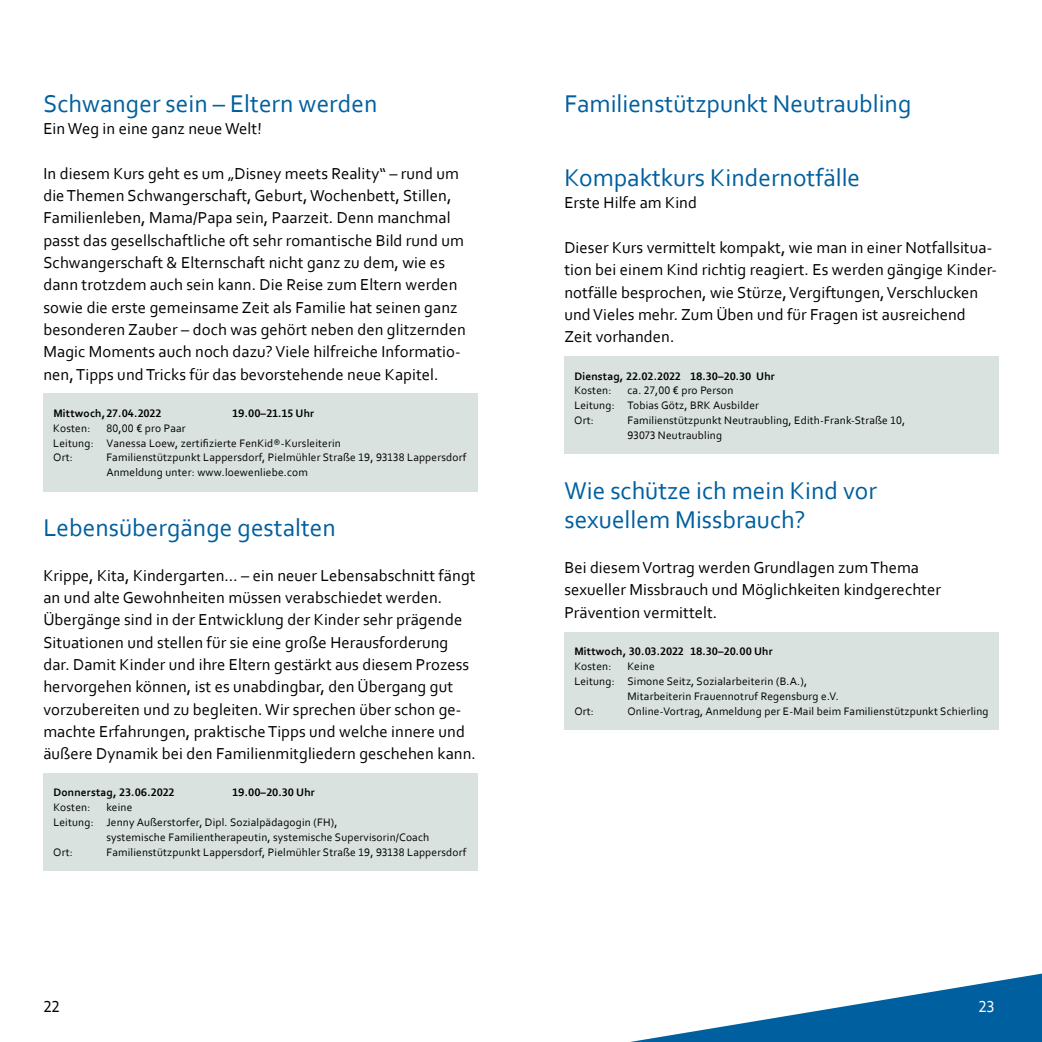
<style>
.page{position:relative;width:1042px;height:1042px;background:#fff}
.page>*{position:absolute;margin:0;border:0;box-sizing:border-box;transform-origin:0 0}
.t1{font:25.38px/29.8px "Corbel";color:#005f9f}
.t2{font:16.62px/22.4px "Corbel";letter-spacing:.005em;color:#000}
.t3{font:16.62px "Corbel";color:#fff}
.t4{font:11.38px/14.9px "Corbel";letter-spacing:.015em;color:#000}
.t5{font:700 11.38px "Corbel";letter-spacing:.015em;color:#000}
</style>
<div class="page">
<div style="left:43px;top:393px;width:434px;height:86px;background:#d9e2df"></div>
<div style="left:43px;top:453px;width:434px;height:38px;background:#d9e2df"></div>
<div style="left:43px;top:773px;width:434px;height:98px;background:#d9e2df"></div>
<div style="left:564px;top:356px;width:434px;height:98px;background:#d9e2df"></div>
<div style="left:564px;top:631px;width:434px;height:98px;background:#d9e2df"></div>
<svg style="left:630px;top:973px;width:412px;height:69px"></svg>
<h1 class="t1" style="left:43px;top:88px;width:335px">Schwanger sein – Eltern werden</h1>
<p class="t2" style="left:43px;top:117px;width:220px">Ein Weg in eine ganz neue Welt!</p>
<p class="t2" style="left:43px;top:161px;width:424px">In diesem Kurs geht es um „Disney meets Reality“ – rund um die Themen Schwangerschaft, Geburt, Wochenbett, Stillen, Familienleben, Mama/Papa sein, Paarzeit. Denn manchmal passt das gesellschaftliche oft sehr romantische Bild rund um Schwangerschaft &amp; Elternschaft nicht ganz zu dem, wie es dann trotzdem auch sein kann. Die Reise zum Eltern werden sowie die erste gemeinsame Zeit als Familie hat seinen ganz besonderen Zauber – doch was gehört neben den glitzernden Magic Moments auch noch dazu? Viele hilfreiche Informatio&shy;nen, Tipps und Tricks für das bevorstehende neue Kapitel.</p>
<p class="t5" style="left:53px;top:406px;width:109px">Mittwoch,27.04.2022</p>
<p class="t5" style="left:232px;top:406px;width:83px">19.00–21.15 Uhr</p>
<p class="t4" style="left:53px;top:420px;width:39px">Kosten:</p>
<p class="t4" style="left:53px;top:420px;width:289px;text-indent:53px">80,00 € pro Paar<br>Leitung: Vanessa Loew, zertifizierte FenKid®-Kursleiterin<br>Ort:</p>
<p class="t4" style="left:106px;top:450px;width:361px">Familienstützpunkt Lappersdorf, Pielmühler Straße 19, 93138 Lappersdorf<br>Anmeldung unter: www.loewenliebe.com</p>
<h1 class="t1" style="left:43px;top:512px;width:294px">Lebensübergänge gestalten</h1>
<p class="t2" style="left:43px;top:563px;width:434px">Krippe, Kita, Kindergarten… – ein neuer Lebensabschnitt fängt an und alte Gewohnheiten müssen verabschiedet werden.<br>Übergänge sind in der Entwicklung der Kinder sehr prägende Situationen und stellen für sie eine große Herausforderung dar. Damit Kinder und ihre Eltern gestärkt aus diesem Prozess hervorgehen können, ist es unabdingbar, den Übergang gut vorzubereiten und zu begleiten. Wir sprechen über schon ge&shy;machte Erfahrungen, praktische Tipps und welche innere und äußere Dynamik bei den Familienmitgliedern geschehen kann.</p>
<p class="t5" style="left:53px;top:785px;width:123px">Donnerstag, 23.06.2022</p>
<p class="t5" style="left:232px;top:785px;width:84px">19.00–20.30 Uhr</p>
<p class="t4" style="left:53px;top:800px;width:39px">Kosten:</p>
<p class="t4" style="left:106px;top:800px;width:28px">keine</p>
<p class="t4" style="left:53px;top:814px;width:286px">Leitung: Jenny Außerstorfer, Dipl. Sozialpädagogin (FH),</p>
<p class="t4" style="left:106px;top:829px;width:324px">systemische Familientherapeutin, systemische Supervisorin/Coach</p>
<p class="t4" style="left:53px;top:844px;width:21px">Ort:</p>
<p class="t4" style="left:106px;top:844px;width:361px">Familienstützpunkt Lappersdorf, Pielmühler Straße 19, 93138 Lappersdorf</p>
<h1 class="t1" style="left:564px;top:88px;width:348px">Familienstützpunkt Neutraubling</h1>
<h1 class="t1" style="left:564px;top:162px;width:297px">Kompaktkurs Kindernotfälle</h1>
<p class="t2" style="left:564px;top:191px;width:134px">Erste Hilfe am Kind</p>
<p class="t2" style="left:564px;top:236px;width:434px">Dieser Kurs vermittelt kompakt, wie man in einer Notfallsitua&shy;tion bei einem Kind richtig reagiert. Es werden gängige Kinder&shy;notfälle besprochen, wie Stürze, Vergiftungen, Verschlucken und Vieles mehr. Zum Üben und für Fragen ist ausreichend Zeit vorhanden.</p>
<p class="t5" style="left:574px;top:369px;width:202px">Dienstag, 22.02.2022 18.30–20.30 Uhr</p>
<p class="t4" style="left:574px;top:383px;width:39px">Kosten:</p>
<p class="t4" style="left:574px;top:383px;width:186px;text-indent:53px">ca. 27,00 € pro Person<br>Leitung: Tobias Götz, BRK Ausbilder<br>Ort:</p>
<p class="t4" style="left:627px;top:413px;width:279px">Familienstützpunkt Neutraubling, Edith-Frank-Straße 10,<br>93073 Neutraubling</p>
<h1 class="t1" style="left:564px;top:475px;width:314px">Wie schütze ich mein Kind vor sexuellem Missbrauch?</h1>
<p class="t2" style="left:564px;top:556px;width:378px">Bei diesem Vortrag werden Grundlagen zum Thema sexueller Missbrauch und Möglichkeiten kindgerechter<br>Prävention vermittelt.</p>
<p class="t5" style="left:574px;top:644px;width:200px">Mittwoch, 30.03.2022 18.30–20.00 Uhr</p>
<p class="t4" style="left:574px;top:658px;width:39px">Kosten:</p>
<p class="t4" style="left:627px;top:658px;width:29px">Keine</p>
<p class="t4" style="left:574px;top:673px;width:234px">Leitung: Simone Seitz, Sozialarbeiterin (B.A.),</p>
<p class="t4" style="left:627px;top:688px;width:213px">Mitarbeiterin Frauennotruf Regensburg e.V.</p>
<p class="t4" style="left:574px;top:703px;width:21px">Ort:</p>
<p class="t4" style="left:627px;top:703px;width:363px">Online-Vortrag, Anmeldung per E-Mail beim Familienstützpunkt Schierling</p>
<p class="t2" style="left:43px;top:995px;width:18px">22</p>
<p class="t3" style="left:978px;top:996px;width:18px">23</p>
</div>
